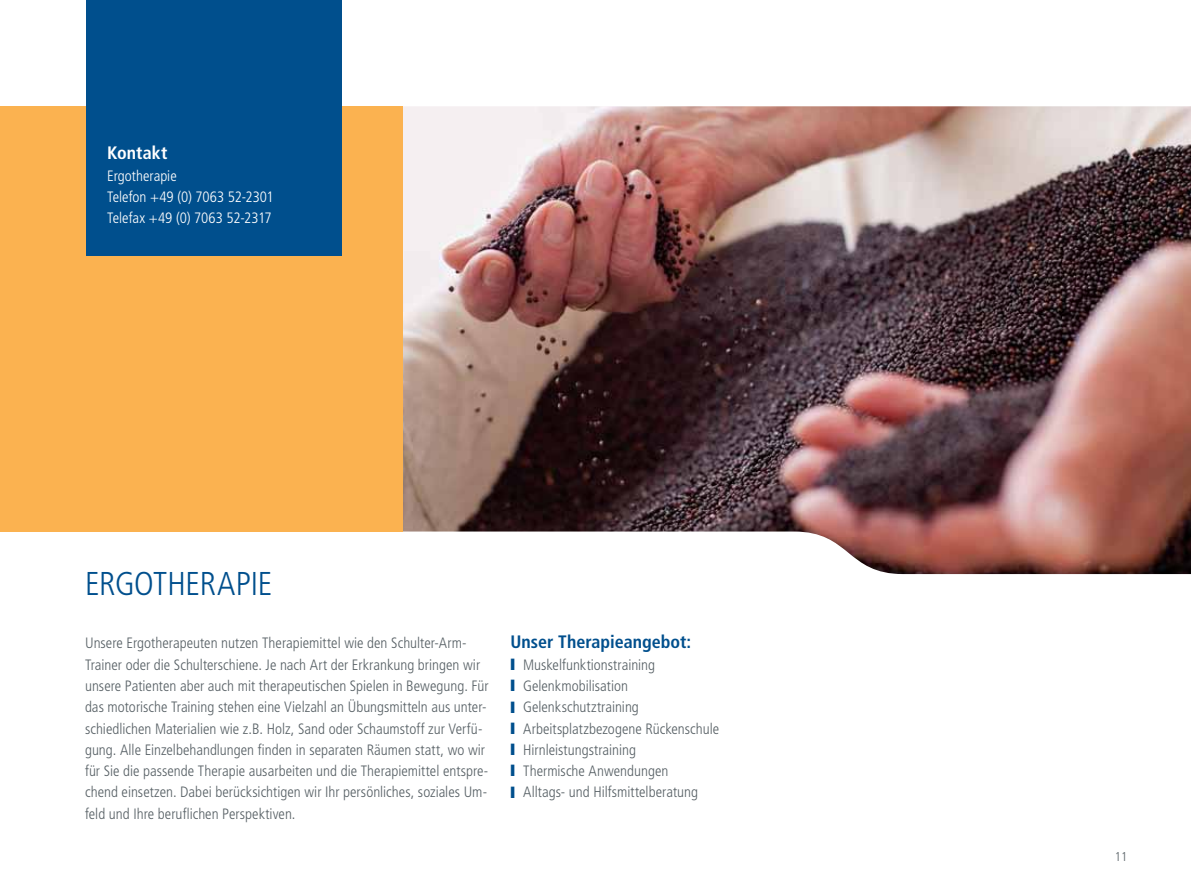
<style>
.page{position:relative;width:1191px;height:893px;background:#fff}
.page>*{position:absolute;margin:0;border:0;box-sizing:border-box;transform-origin:0 0}
.t1{font:300 condensed 33px "Frutiger LT Std";letter-spacing:-.005em;color:#004f8d}
.t2{font:700 condensed 18px "Frutiger LT Std";color:#004f8d}
.t3{font:700 condensed 18px "Frutiger LT Std";letter-spacing:.005em;color:#fff}
.t4{font:300 condensed 15px/21.3px "Frutiger LT Std";letter-spacing:.005em;color:#576065}
.t5{font:300 condensed 15px/21.3px "Frutiger LT Std";color:#fff}
.t6{font:300 condensed 12.75px "Frutiger LT Std";color:#576065}
.s1{color:#004f8d}
</style>
<div class="page">
<img style="left:388px;top:106px;width:803px;height:468px">
<div style="left:0;top:106px;width:402px;height:425px;background:#fbb250"></div>
<div style="left:86px;top:0;width:255px;height:255px;background:#004f8d"></div>
<p class="t3" style="left:107px;top:143px;width:62px">Kontakt</p>
<p class="t5" style="left:107px;top:165px;width:168px">Ergotherapie<br>Telefon +49 (0) 7063 52-2301<br>Telefax +49 (0) 7063 52-2317</p>
<h1 class="t1" style="left:85px;top:565px;width:189px">ergotherapie</h1>
<p class="t4" style="left:85px;top:633px;width:405px">U nsere Ergotherapeuten nutzen Therapiemittel wie den Schulter-Arm-Trainer oder die Schulterschiene. Je nach Art der Erkrankung bringen wir unsere Patienten aber auch mit therapeutischen Spielen in Bewegung. Für das motorische Training stehen eine Vielzahl an Übungsmitteln aus unter&shy;schiedlichen Materialien wie z.B. Holz, Sand oder Schaumstoff zur Verfü&shy;gung. Alle Einzelbehandlungen finden in separaten Räumen statt, wo wir für Sie die passende Therapie ausarbeiten und die Therapiemittel entspre&shy;chend einsetzen. Dabei berücksichtigen wir Ihr persönliches, soziales U m&shy;feld und Ihre beruflichen Perspektiven.</p>
<p class="t2" style="left:510px;top:632px;width:182px">Unser Therapieangebot:</p>
<p class="t4" style="left:510px;top:654px;width:210px"><span class="s1">❙</span> Muskelfunktionstraining<br><span class="s1">❙</span> Gelenkmobilisation<br><span class="s1">❙</span> Gelenkschutztraining<br><span class="s1">❙</span> Arbeitsplatzbezogene Rückenschule <span class="s1">❙</span> H irnleistungstraining<br><span class="s1">❙</span> Thermische Anwendungen<br><span class="s1">❙</span> Alltags- und H ilfsmittelberatung</p>
<p class="t6" style="left:1115px;top:849px;width:14px">11</p>
</div>
